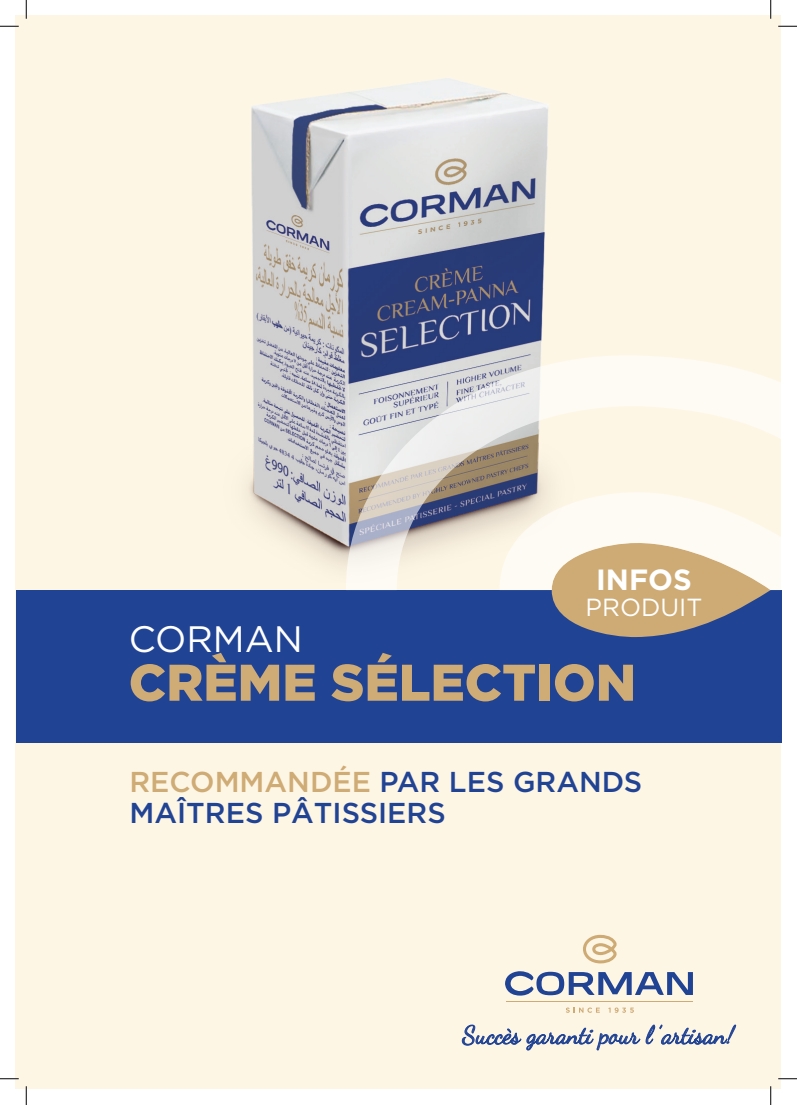
<style>
.page{position:relative;width:797px;height:1105px;background:#fff}
.page>*{position:absolute;margin:0;border:0;box-sizing:border-box;transform-origin:0 0}
.t1{font:900 51.5px "Gotham";color:#cfab75}
.t2{font:36.75px "Gotham";color:#fff}
.t3{font:700 29.25px "Gotham";color:#fff}
.t4{font:500 28.75px/31.2px "Gotham";color:#214394}
.t5{font:25px "Dancing Script OT";color:#214394}
.t6{font:24.75px "Gotham";color:#fff}
.s1{color:#cfab75}
</style>
<div class="page">
<div style="left:16px;top:16px;width:765px;height:1073px;background:#fef6e5"></div>
<div style="left:16px;top:590px;width:765px;height:153px;background:#214394"></div>
<svg style="left:551px;top:590px;width:219px;height:47px"></svg>
<svg style="left:583px;top:934px;width:34px;height:29px"></svg>
<svg style="left:505px;top:971px;width:188px;height:25px"></svg>
<svg style="left:566px;top:1007px;width:34px;height:6px"></svg>
<svg style="left:608px;top:1007px;width:26px;height:6px"></svg>
<hr style="left:506px;top:1001px;width:187px;height:1px;background:#ceab75">
<svg style="left:462px;top:1025px;width:274px;height:25px"></svg>
<img style="left:248px;top:78px;width:301px;height:489px">
<svg style="left:345px;top:354px;width:436px;height:236px"></svg>
<svg style="left:0;top:25px;width:19px;height:2px"></svg>
<svg style="left:778px;top:25px;width:19px;height:2px"></svg>
<svg style="left:0;top:1078px;width:19px;height:1px"></svg>
<svg style="left:778px;top:1078px;width:19px;height:1px"></svg>
<svg style="left:25px;top:0;width:2px;height:19px"></svg>
<svg style="left:25px;top:1086px;width:2px;height:19px"></svg>
<svg style="left:770px;top:0;width:1px;height:19px"></svg>
<svg style="left:770px;top:1086px;width:1px;height:19px"></svg>
<p class="t3" style="left:596px;top:563px;width:97px">INFOS</p>
<p class="t6" style="left:585px;top:594px;width:118px">PRODUIT</p>
<p class="t2" style="left:129px;top:619px;width:176px">CORMAN</p>
<h1 class="t1" style="left:129px;top:653px;width:509px">CRÈME SÉLECTION</h1>
<p class="t4" style="left:129px;top:765px;width:514px"><span class="s1">RECOMMANDÉE</span> PAR LES GRANDS<br>MAÎTRES PÂTISSIERS</p>
<p class="t5" style="left:462px;top:1020px;width:275px">Succès garanti pour l ’artisan!</p>
</div>
